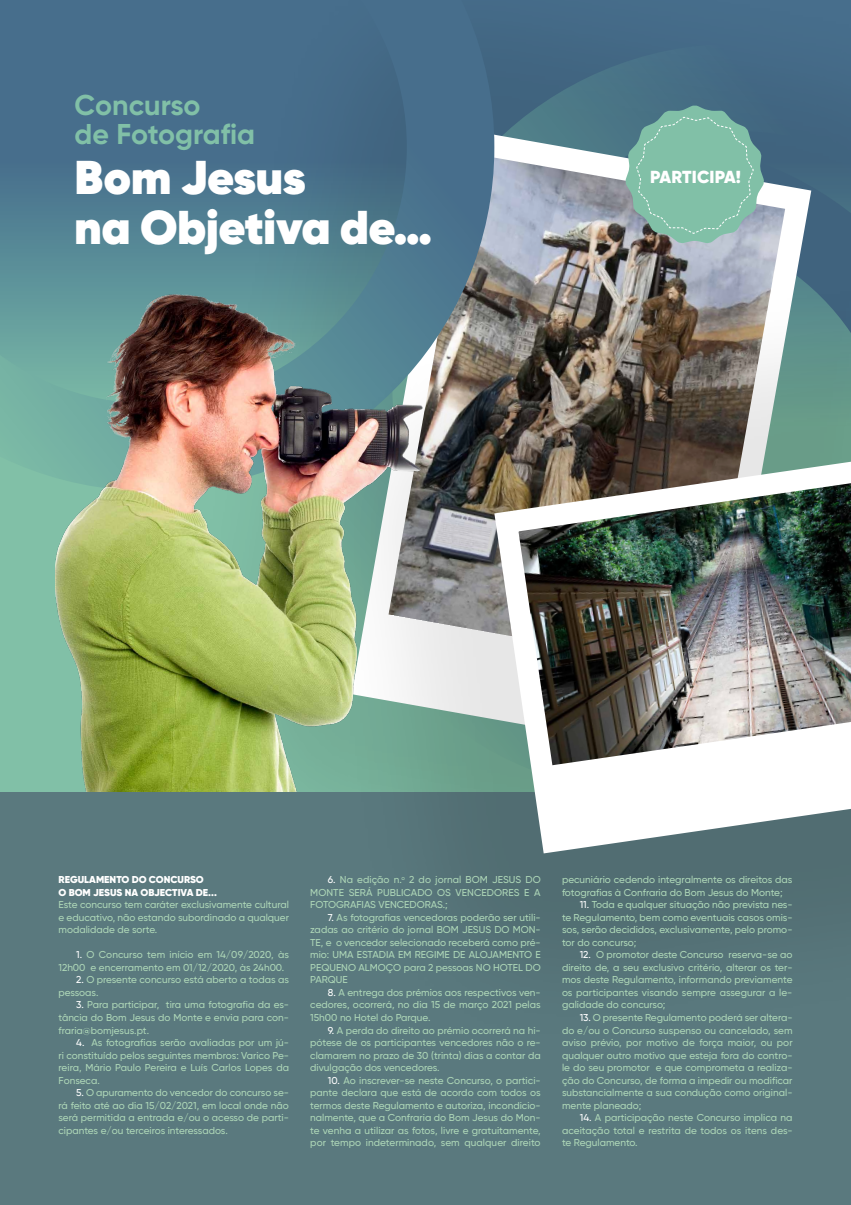
<style>
.page{position:relative;width:851px;height:1205px;background:#fff}
.page>*{position:absolute;margin:0;border:0;box-sizing:border-box;transform-origin:0 0}
.t1{font:800 47.38px/50px "Gilroy";color:#fff}
.t2{font:700 28.62px/28.6px "Gilroy";color:#81c0a7}
.t3{font:900 17.5px "Gilroy";color:#fff}
.t4{font:500 10px/12.5px "Gilroy";color:#add6b7;text-align:justify}
.t5{font:900 10px/12.5px "Gilroy";color:#fff}
.s1{color:#fff}
</style>
<div class="page">
<div style="left:0;top:0;width:850px;height:792px;background:#81c0a7"></div>
<div style="left:164px;top:0;width:686px;height:962px;background:#446a86"></div>
<svg style="left:494px;top:114px;width:318px;height:155px"></svg>
<svg style="left:0;top:0;width:494px;height:464px"></svg>
<img style="left:56px;top:293px;width:250px;height:499px">
<div style="left:0;top:792px;width:850px;height:413px;background:#5a797e"></div>
<div style="left:306px;top:269px;width:544px;height:788px;background:#000;opacity:.1"></div>
<img style="left:482px;top:445px;width:368px;height:420px">
<svg style="left:625px;top:105px;width:139px;height:138px;background:#7eb2a4"></svg>
<h2 class="t2" style="left:75px;top:91px;width:182px">Concurso<br>de Fotografia</h2>
<h1 class="t1" style="left:75px;top:152px;width:359px">Bom Jesus<br>na Objetiva de…</h1>
<h3 class="t3" style="left:650px;top:166px;width:92px">PARTICIPA!</h3>
<p class="t5" style="left:58px;top:873px;width:160px">REGULAMENTO DO CONCURSO<br>O BOM JESUS NA OBJECTIVA DE...</p>
<p class="t4" style="left:58px;top:898px;width:232px">Este concurso tem caráter exclusivamente cultural e educativo, não estando subordinado a qualquer modalidade de sorte.</p>
<p class="t4" style="left:58px;top:948px;width:232px;text-indent:18px"><span class="s1">1.</span> O Concurso tem início em 14/09/2020, às<br>12h00 e encerramento em 01/12/2020, às 24h00.</p>
<p class="t4" style="left:58px;top:973px;width:232px;text-indent:18px"><span class="s1">2.</span> O presente concurso está aberto a todas as pessoas.</p>
<p class="t4" style="left:58px;top:998px;width:232px;text-indent:18px"><span class="s1">3.</span> Para participar, tira uma fotografia da es&shy;tância do Bom Jesus do Monte e envia para con&shy;fraria@bomjesus.pt.</p>
<p class="t4" style="left:58px;top:1036px;width:232px;text-indent:18px"><span class="s1">4.</span> As fotografias serão avaliadas por um jú&shy;ri constituído pelos seguintes membros: Varico Pe&shy;reira, Mário Paulo Pereira e Luís Carlos Lopes da Fonseca.</p>
<p class="t4" style="left:58px;top:1086px;width:232px;text-indent:18px"><span class="s1">5.</span> O apuramento do vencedor do concurso se&shy;rá feito até ao dia 15/02/2021, em local onde não será permitida a entrada e/ou o acesso de parti&shy;cipantes e/ou terceiros interessados.</p>
<p class="t4" style="left:310px;top:873px;width:232px;text-indent:18px"><span class="s1">6.</span> Na edição n.<sup>o</sup> 2 do jornal BOM JESUS DO MONTE SERÁ PUBLICADO OS VENCEDORES E A FOTOGRAFIAS VENCEDORAS.;</p>
<p class="t4" style="left:310px;top:911px;width:232px;text-indent:18px"><span class="s1">7.</span> As fotografias vencedoras poderão ser utili&shy;zadas ao critério do jornal BOM JESUS DO MON-TE, e o vencedor selecionado receberá como pré&shy;mio: UMA ESTADIA EM REGIME DE ALOJAMENTO E PEQUENO ALMOÇO para 2 pessoas NO HOTEL DO PARQUE</p>
<p class="t4" style="left:310px;top:986px;width:232px;text-indent:18px"><span class="s1">8.</span> A entrega dos prémios aos respectivos ven&shy;cedores, ocorrerá, no dia 15 de março 2021 pelas 15h00 no Hotel do Parque.</p>
<p class="t4" style="left:310px;top:1023px;width:232px;text-indent:18px"><span class="s1">9.</span> A perda do direito ao prémio ocorrerá na hi&shy;pótese de os participantes vencedores não o re&shy;clamarem no prazo de 30 (trinta) dias a contar da divulgação dos vencedores.</p>
<p class="t4" style="left:310px;top:1073px;width:232px;text-indent:18px"><span class="s1">10.</span> Ao inscrever-se neste Concurso, o partici&shy;pante declara que está de acordo com todos os termos deste Regulamento e autoriza, incondicio&shy;nalmente, que a Confraria do Bom Jesus do Mon&shy;te venha a utilizar as fotos, livre e gratuitamente, por tempo indeterminado, sem qualquer direito</p>
<p class="t4" style="left:562px;top:873px;width:232px">pecuniário cedendo integralmente os direitos das fotografias à Confraria do Bom Jesus do Monte;</p>
<p class="t4" style="left:562px;top:898px;width:232px;text-indent:18px"><span class="s1">11.</span> Toda e qualquer situação não prevista nes&shy;te Regulamento, bem como eventuais casos omis&shy;sos, serão decididos, exclusivamente, pelo promo&shy;tor do concurso;</p>
<p class="t4" style="left:562px;top:948px;width:232px;text-indent:18px"><span class="s1">12.</span> O promotor deste Concurso reserva-se ao direito de, a seu exclusivo critério, alterar os ter&shy;mos deste Regulamento, informando previamente os participantes visando sempre assegurar a le&shy;galidade do concurso;</p>
<p class="t4" style="left:562px;top:1011px;width:232px;text-indent:18px"><span class="s1">13.</span> O presente Regulamento poderá ser altera&shy;do e/ou o Concurso suspenso ou cancelado, sem aviso prévio, por motivo de força maior, ou por qualquer outro motivo que esteja fora do contro&shy;le do seu promotor e que comprometa a realiza&shy;ção do Concurso, de forma a impedir ou modificar substancialmente a sua condução como original&shy;mente planeado;</p>
<p class="t4" style="left:562px;top:1111px;width:232px;text-indent:18px"><span class="s1">14.</span> A participação neste Concurso implica na aceitação total e restrita de todos os itens des&shy;te Regulamento.</p>
</div>
